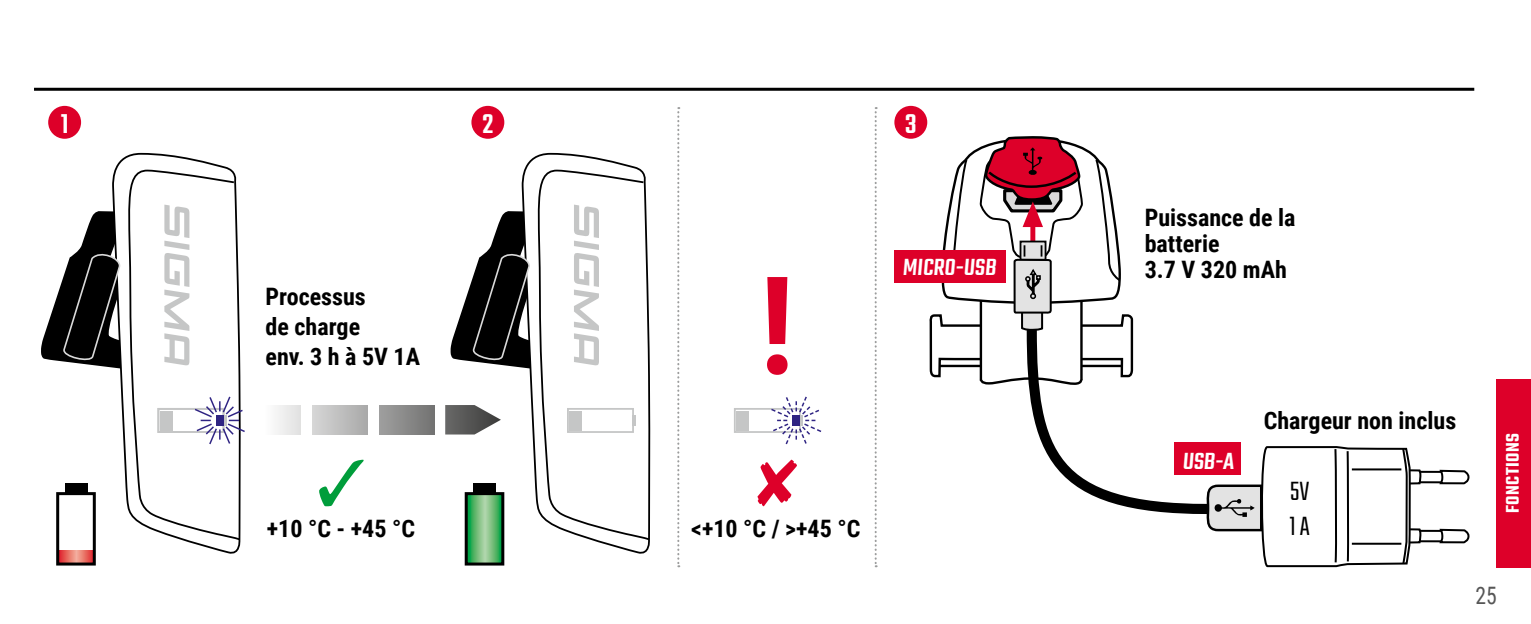
<style>
.page{position:relative;width:1531px;height:624px;background:#fff}
.page>*{position:absolute;margin:0;border:0;box-sizing:border-box;transform-origin:0 0}
.t1{font:700 136px "Roboto Condensed";color:#dd0029}
.t2{font:500 30px "Teko";color:#fff}
.t3{font:300 29.2px/35.2px "Teko";color:#000}
.t4{font:500 25.6px "Teko";color:#fff}
.t5{font:700 24px/30px "Roboto Condensed";color:#000}
.t6{font:24px "Roboto Condensed";color:#565656;scale:.9 1}
.t7{font:600 20px "Teko";letter-spacing:.02em;color:#fff}
</style>
<div class="page">
<hr style="left:34px;top:88px;width:1440px;height:3px;background:#000">
<div style="left:1497px;top:379px;width:34px;height:188px;background:#dd0029"></div>
<div style="left:1417px;top:530px;width:27px;height:12px;border:2px solid #000"></div>
<div style="left:1417px;top:471px;width:27px;height:12px;border:2px solid #000"></div>
<svg style="left:1206px;top:445px;width:216px;height:123px"></svg>
<svg style="left:1439px;top:528px;width:31px;height:16px"></svg>
<svg style="left:1439px;top:469px;width:31px;height:16px"></svg>
<hr style="left:1352px;top:468px;width:49px;height:2px;background:#000">
<hr style="left:1352px;top:542px;width:49px;height:2px;background:#000">
<svg style="left:1029px;top:386px;width:188px;height:133px"></svg>
<div style="left:894px;top:106px;width:33px;height:33px;background:#dd0029;border-radius:50%"></div>
<svg style="left:112px;top:152px;width:129px;height:402px"></svg>
<svg style="left:121px;top:169px;width:120px;height:372px"></svg>
<svg style="left:41px;top:210px;width:84px;height:168px"></svg>
<svg style="left:164px;top:204px;width:25px;height:161px"></svg>
<svg style="left:60px;top:550px;width:32px;height:11px"></svg>
<div style="left:56px;top:492px;width:40px;height:73px;border:3px solid #000"></div>
<div style="left:65px;top:483px;width:22px;height:10px;background:#000"></div>
<svg style="left:469px;top:496px;width:31px;height:65px;background:#6bbc79"></svg>
<div style="left:465px;top:492px;width:39px;height:73px;border:3px solid #000"></div>
<div style="left:473px;top:483px;width:23px;height:10px;background:#000"></div>
<div style="left:157px;top:408px;width:67px;height:25px;border:2px solid #c5c6c6"></div>
<div style="left:160px;top:410px;width:12px;height:20px;background:#c5c6c6"></div>
<svg style="left:193px;top:395px;width:52px;height:51px"></svg>
<div style="left:734px;top:408px;width:67px;height:25px;border:2px solid #c5c6c6"></div>
<div style="left:736px;top:410px;width:13px;height:20px;background:#c5c6c6"></div>
<svg style="left:769px;top:396px;width:53px;height:49px"></svg>
<svg style="left:445px;top:405px;width:56px;height:29px"></svg>
<div style="left:379px;top:405px;width:55px;height:29px;background:linear-gradient(to right,#a0a09f,#737372)"></div>
<div style="left:312px;top:405px;width:56px;height:29px;background:linear-gradient(to right,#d7d7d7,#aaa)"></div>
<svg style="left:276px;top:405px;width:25px;height:29px"></svg>
<svg style="left:521px;top:152px;width:129px;height:402px"></svg>
<svg style="left:530px;top:169px;width:121px;height:372px"></svg>
<div style="left:567px;top:408px;width:67px;height:25px;border:2px solid #c5c6c6"></div>
<hr style="left:632px;top:415px;width:4px;height:10px;background:#c5c6c6">
<div style="left:569px;top:410px;width:13px;height:20px;background:#c5c6c6"></div>
<svg style="left:450px;top:210px;width:85px;height:168px"></svg>
<svg style="left:574px;top:204px;width:25px;height:161px"></svg>
<div style="left:48px;top:106px;width:33px;height:33px;background:#dd0029;border-radius:50%"></div>
<div style="left:471px;top:106px;width:33px;height:33px;background:#dd0029;border-radius:50%"></div>
<svg style="left:875px;top:107px;width:2px;height:460px"></svg>
<svg style="left:677px;top:107px;width:2px;height:460px"></svg>
<svg style="left:929px;top:136px;width:205px;height:250px"></svg>
<div style="left:1174px;top:442px;width:66px;height:33px;background:#dd0029"></div>
<div style="left:894px;top:250px;width:112px;height:33px;background:#dd0029"></div>
<p class="t2" style="left:61px;top:106px;width:9px">1</p>
<p class="t2" style="left:482px;top:106px;width:13px">2</p>
<p class="t2" style="left:905px;top:106px;width:13px">3</p>
<p class="t5" style="left:266px;top:281px;width:156px">Processus<br>de charge<br>env. 3 h à 5V 1A</p>
<p class="t5" style="left:267px;top:512px;width:150px">+10 °C - +45 °C</p>
<p class="t1" style="left:759px;top:230px;width:37px">!</p>
<p class="t4" style="left:902px;top:252px;width:98px">MICRO-USB</p>
<p class="t5" style="left:691px;top:512px;width:171px">&lt;+10 °C / &gt;+45 °C</p>
<p class="t5" style="left:1145px;top:203px;width:152px;line-height:26px">Puissance de la batterie<br>3.7 V 320 mAh</p>
<p class="t4" style="left:1182px;top:446px;width:56px">USB-A</p>
<p class="t5" style="left:1264px;top:404px;width:194px">Chargeur non inclus</p>
<p class="t3" style="left:1289px;top:475px;width:22px">5V<br>1 A</p>
<p class="t7" style="left:1500px;top:513px;width:81px;rotate:-90deg">FONCTIONS</p>
<p class="t6" style="left:1475px;top:578px;width:25px">25</p>
</div>
